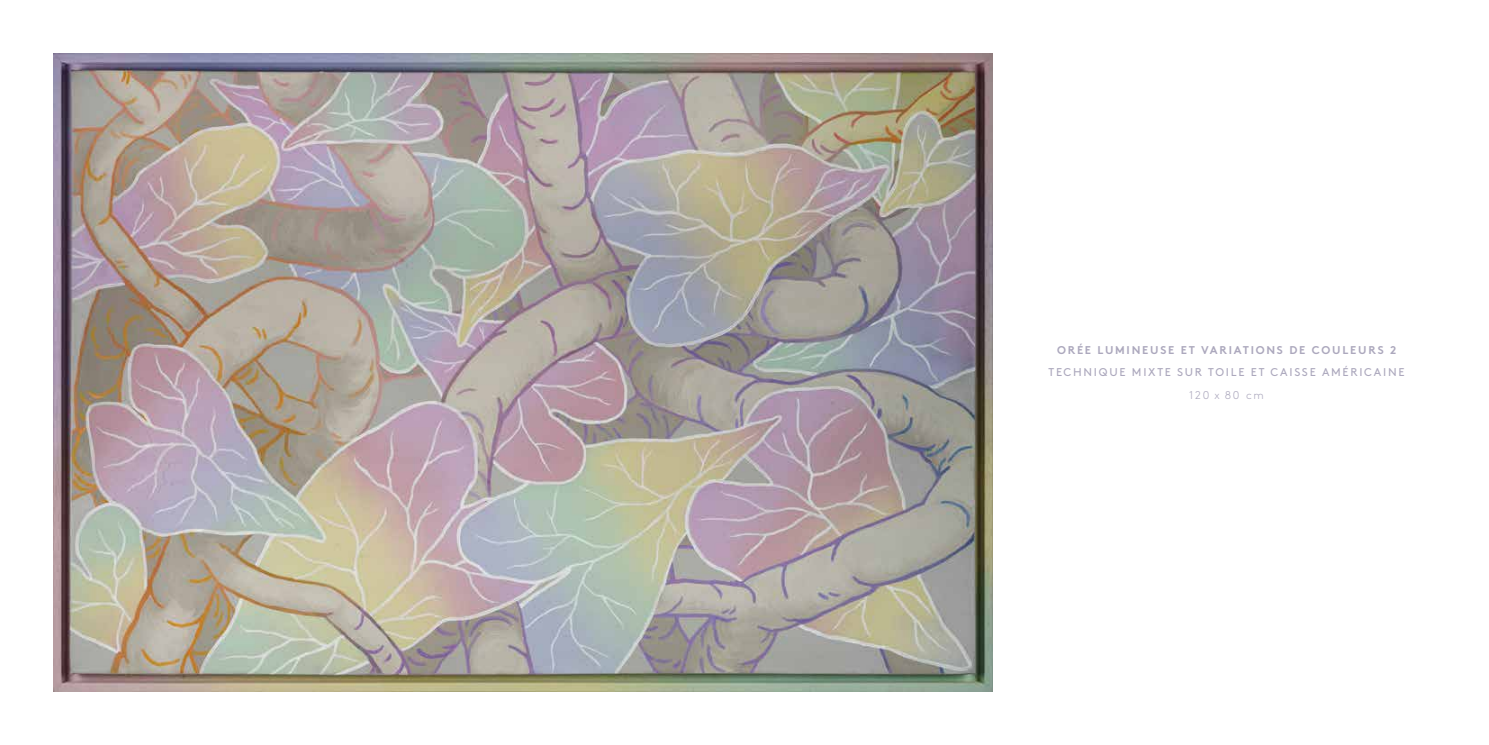
<style>
.page{position:relative;width:1489px;height:745px;background:#fff}
.page>*{position:absolute;margin:0;border:0;box-sizing:border-box;transform-origin:0 0}
.t1{font:11.25px "Brown";letter-spacing:.155em;color:#aca8bd}
.t2{font:700 11.25px "Brown";letter-spacing:.155em;color:#aca8bd}
.t3{font:300 11.25px "Brown";letter-spacing:.15em;color:#aca8bd}
</style>
<div class="page">
<img style="left:53px;top:53px;width:939px;height:638px">
<p class="t2" style="left:1057px;top:340px;width:340px">ORÉE LUMINEUSE ET VARIATIONS DE COULEURS 2</p>
<p class="t1" style="left:1048px;top:364px;width:357px">TECHNIQUE MIXTE SUR TOILE ET CAISSE AMÉRICAINE</p>
<p class="t3" style="left:1189px;top:386px;width:76px">120 x 80 cm</p>
</div>
